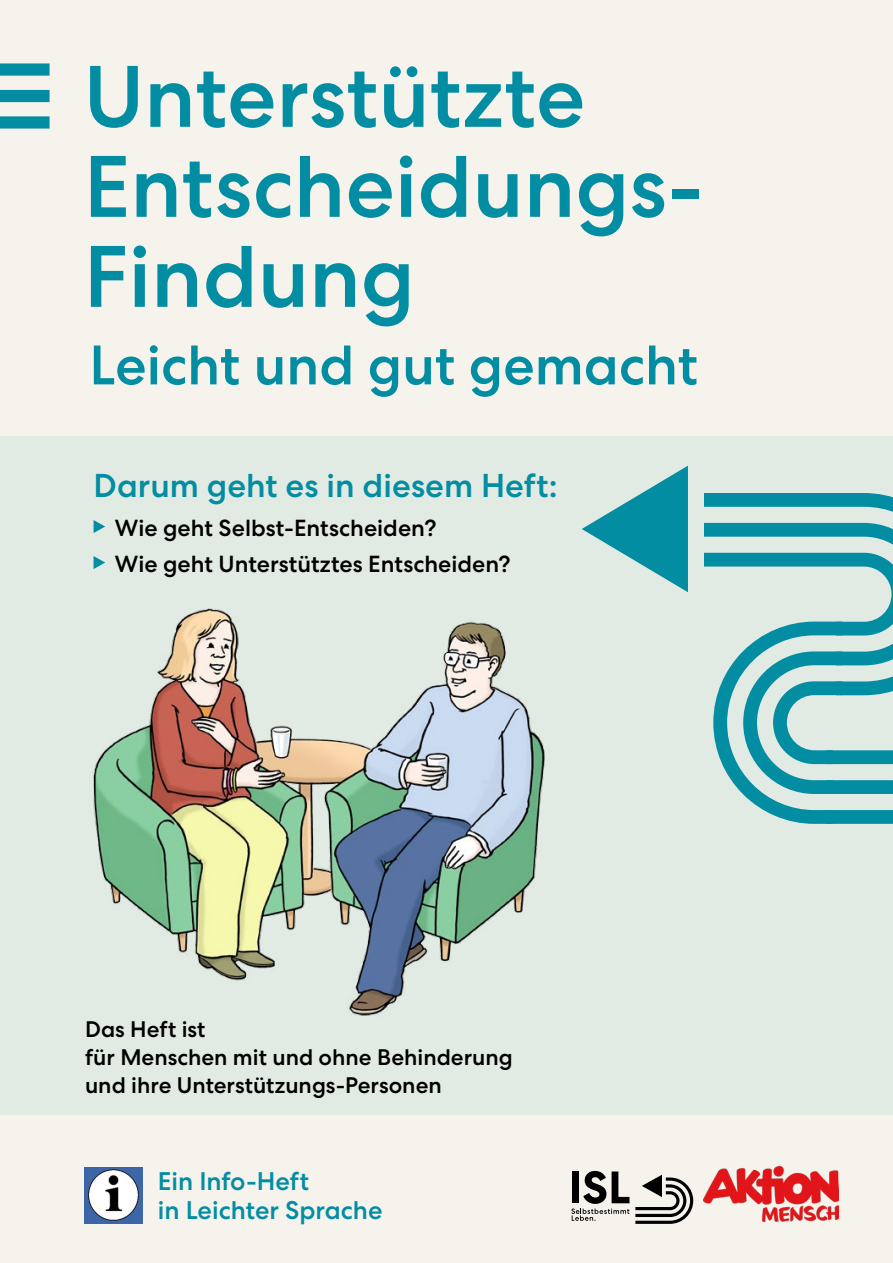
<style>
.page{position:relative;width:893px;height:1263px;background:#f6f3ec}
.page>*{position:absolute;margin:0;border:0;box-sizing:border-box;transform-origin:0 0}
.Titel{font:500 87px/90px "Centra No 2";color:#038da3}
.Titel-2{font:500 55.5px "Centra No 2";color:#038da3}
.Titel-3{font:500 33px "Centra No 2";color:#038da3}
.Titel-4{font:500 25.5px "Centra No 2";color:#038da3}
.Aufzählung{font:500 23.25px "Centra No 2";color:#000}
.Überschrift_3{font:500 22.5px/27.8px "Centra No 2";color:#000}
</style>
<div class="page">
<div style="left:0;top:436px;width:893px;height:678px;background:#e2ebe3"></div>
<svg style="left:94px;top:520px;width:11px;height:13px"></svg>
<svg style="left:94px;top:556px;width:11px;height:13px"></svg>
<svg style="left:0;top:63px;width:50px;height:66px"></svg>
<svg style="left:704px;top:493px;width:189px;height:331px"></svg>
<svg style="left:582px;top:466px;width:106px;height:126px"></svg>
<img style="left:93px;top:608px;width:452px;height:408px">
<img style="left:84px;top:1167px;width:58px;height:57px">
<svg style="left:635px;top:1175px;width:58px;height:49px"></svg>
<svg style="left:571px;top:1171px;width:58px;height:50px"></svg>
<img style="left:703px;top:1166px;width:136px;height:55px">
<h1 class="Titel" style="left:84px;top:52px;width:503px">Unterstützte</h1>
<h1 class="Titel" style="left:84px;top:142px;width:622px">Entscheidungs-<br>Findung</h1>
<h1 class="Titel-2" style="left:89px;top:333px;width:610px">Leicht und gut gemacht</h1>
<h1 class="Titel-3" style="left:94px;top:466px;width:466px">Darum geht es in diesem Heft:</h1>
<p class="Aufzählung" style="left:115px;top:515px;width:323px">Wie geht Selbst-Entscheiden?</p>
<p class="Aufzählung" style="left:115px;top:551px;width:397px">Wie geht Unterstütztes Entscheiden?</p>
<h3 class="Überschrift_3" style="left:85px;top:1016px;width:429px">Das Heft ist<br>für Menschen mit und ohne Behinderung und ihre Unterstützungs-Personen</h3>
<h1 class="Titel-4" style="left:158px;top:1167px;width:153px">Ein Info-Heft</h1>
<h1 class="Titel-4" style="left:158px;top:1195px;width:226px">in Leichter Sprache</h1>
</div>
